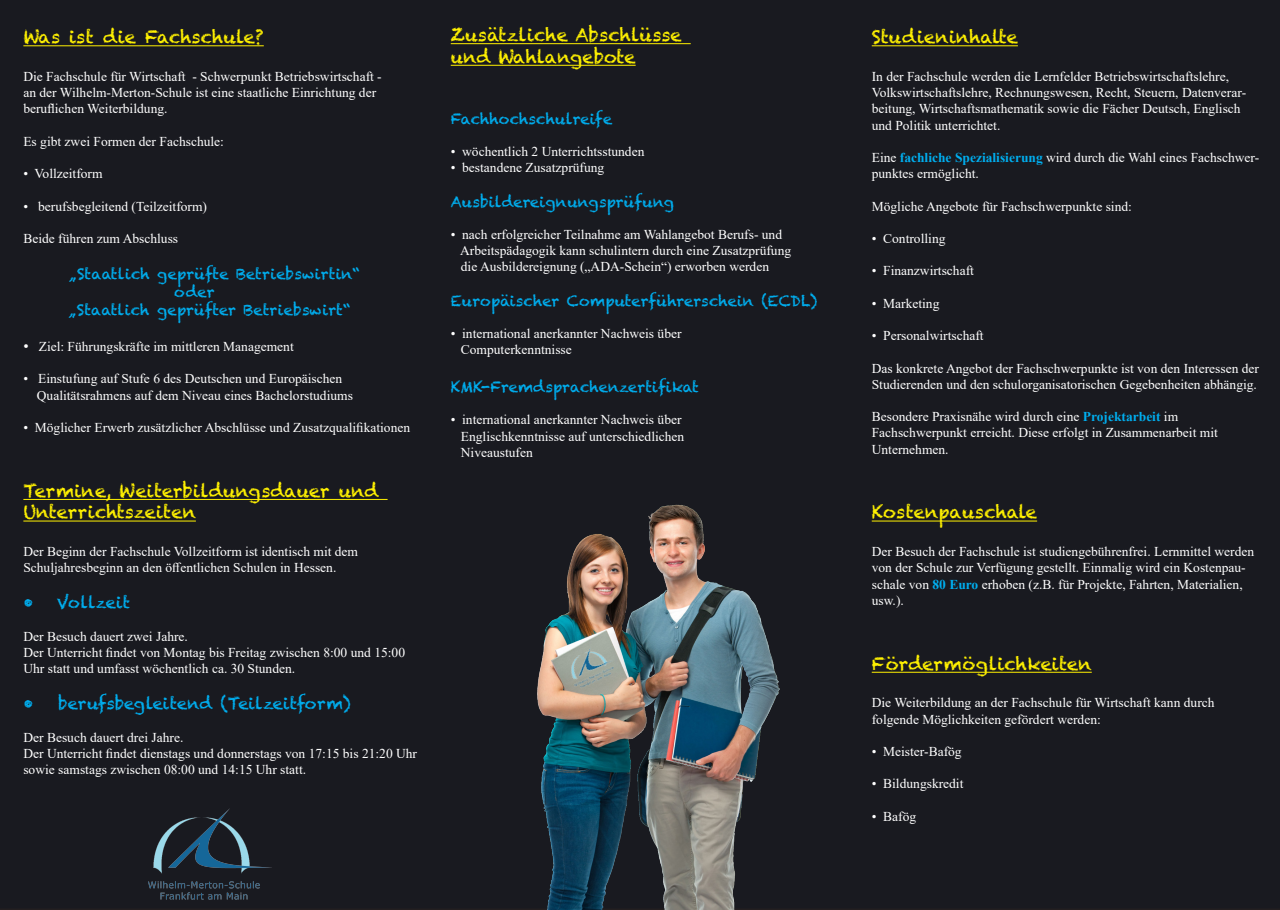
<style>
.page{position:relative;width:1280px;height:910px;background:#191a20}
.page>*{position:absolute;margin:0;border:0;box-sizing:border-box;transform-origin:0 0}
.t1{font:18px/21.6px "Chalkduster";color:#fff101}
.t2{font:16.5px "Chalkduster";color:#00aeef}
.t3{font:15px "Chalkduster";color:#00aeef}
.t4{font:13.5px/16.2px "Times New Roman";color:#fff}
.s1{font-size:15px}
.s2{font-weight:700;color:#00aeef}
</style>
<div class="page">
<hr style="left:23px;top:46px;width:241px;height:1px;background:#fff101">
<hr style="left:23px;top:499px;width:365px;height:1px;background:#fff101">
<hr style="left:23px;top:521px;width:173px;height:1px;background:#fff101">
<hr style="left:451px;top:43px;width:240px;height:1px;background:#fff101">
<hr style="left:451px;top:65px;width:185px;height:1px;background:#fff101">
<hr style="left:872px;top:46px;width:146px;height:1px;background:#fff101">
<hr style="left:872px;top:521px;width:165px;height:1px;background:#fff101">
<hr style="left:872px;top:672px;width:220px;height:1px;background:#fff101">
<img style="left:451px;top:473px;width:395px;height:437px">
<img style="left:140px;top:808px;width:141px;height:98px">
<img style="left:559px;top:639px;width:61px;height:56px">
<p class="t1" style="left:23px;top:26px;width:242px">Was ist die Fachschule?</p>
<p class="t4" style="left:23px;top:68px;width:360px">Die Fachschule für Wirtschaft - Schwerpunkt Betriebswirtschaft -</p>
<p class="t4" style="left:23px;top:84px;width:354px">an der Wilhelm-Merton-Schule ist eine staatliche Einrichtung der</p>
<p class="t4" style="left:23px;top:100px;width:146px">beruflichen Weiterbildung.</p>
<p class="t4" style="left:23px;top:133px;width:202px">Es gibt zwei Formen der Fachschule:</p>
<p class="t4" style="left:23px;top:165px;width:81px">• Vollzeitform</p>
<p class="t4" style="left:23px;top:198px;width:185px">• berufsbegleitend (Teilzeitform)</p>
<p class="t4" style="left:23px;top:230px;width:156px">Beide führen zum Abschluss</p>
<p class="t3" style="left:68px;top:265px;width:293px">„Staatlich geprüfte Betriebswirtin“</p>
<p class="t3" style="left:174px;top:283px;width:42px">oder</p>
<p class="t3" style="left:68px;top:301px;width:284px">„Staatlich geprüfter Betriebswirt“</p>
<p class="t4" style="left:23px;top:338px;width:272px"><span class="s1">•</span> Ziel: Führungskräfte im mittleren Management</p>
<p class="t4" style="left:23px;top:370px;width:320px">• Einstufung auf Stufe 6 des Deutschen und Europäischen</p>
<p class="t4" style="left:37px;top:387px;width:318px">Qualitätsrahmens auf dem Niveau eines Bachelorstudiums</p>
<p class="t4" style="left:23px;top:419px;width:388px">• Möglicher Erwerb zusätzlicher Abschlüsse und Zusatzqualifikationen</p>
<p class="t1" style="left:23px;top:480px;width:357px">Termine, Weiterbildungsdauer und<br>Unterrichtszeiten</p>
<p class="t4" style="left:23px;top:543px;width:336px">Der Beginn der Fachschule Vollzeitform ist identisch mit dem</p>
<p class="t4" style="left:23px;top:559px;width:314px">Schuljahresbeginn an den öffentlichen Schulen in Hessen.</p>
<p class="t2" style="left:23px;top:593px;width:108px">• Vollzeit</p>
<p class="t4" style="left:23px;top:628px;width:166px">Der Besuch dauert zwei Jahre.</p>
<p class="t4" style="left:23px;top:644px;width:383px">Der Unterricht findet von Montag bis Freitag zwischen 8:00 und 15:00<br>Uhr statt und umfasst wöchentlich ca. 30 Stunden.</p>
<p class="t2" style="left:23px;top:694px;width:329px">• berufsbegleitend (Teilzeitform)</p>
<p class="t4" style="left:23px;top:729px;width:162px">Der Besuch dauert drei Jahre.</p>
<p class="t4" style="left:23px;top:745px;width:395px">Der Unterricht findet dienstags und donnerstags von 17:15 bis 21:20 Uhr sowie samstags zwischen 08:00 und 14:15 Uhr statt.</p>
<p class="t1" style="left:451px;top:24px;width:233px">Zusätzliche Abschlüsse</p>
<p class="t1" style="left:451px;top:46px;width:186px">und Wahlangebote</p>
<p class="t3" style="left:451px;top:110px;width:163px">Fachhochschulreife</p>
<p class="t4" style="left:451px;top:143px;width:195px">• wöchentlich 2 Unterrichtsstunden</p>
<p class="t4" style="left:451px;top:159px;width:155px">• bestandene Zusatzprüfung</p>
<p class="t3" style="left:451px;top:193px;width:225px">Ausbildereignungsprüfung</p>
<p class="t4" style="left:451px;top:226px;width:333px">• nach erfolgreicher Teilnahme am Wahlangebot Berufs- und</p>
<p class="t4" style="left:460px;top:242px;width:333px">Arbeitspädagogik kann schulintern durch eine Zusatzprüfung</p>
<p class="t4" style="left:461px;top:258px;width:310px">die Ausbildereignung („ADA-Schein“) erworben werden</p>
<p class="t3" style="left:451px;top:292px;width:368px">Europäischer Computerführerschein (ECDL)</p>
<p class="t4" style="left:451px;top:325px;width:232px">• international anerkannter Nachweis über</p>
<p class="t4" style="left:461px;top:341px;width:112px">Computerkenntnisse</p>
<p class="t3" style="left:451px;top:378px;width:250px">KMK-Fremdsprachenzertifikat</p>
<p class="t4" style="left:451px;top:411px;width:232px">• international anerkannter Nachweis über</p>
<p class="t4" style="left:461px;top:428px;width:225px">Englischkenntnisse auf unterschiedlichen</p>
<p class="t4" style="left:461px;top:444px;width:73px">Niveaustufen</p>
<p class="t1" style="left:872px;top:26px;width:148px">Studieninhalte</p>
<p class="t4" style="left:872px;top:68px;width:376px">In der Fachschule werden die Lernfelder Betriebswirtschaftslehre, Volkswirtschaftslehre, Rechnungswesen, Recht, Steuern, Datenverar&shy;beitung, Wirtschaftsmathematik sowie die Fächer Deutsch, Englisch und Politik unterrichtet.</p>
<p class="t4" style="left:872px;top:149px;width:389px">Eine <span class="s2">fachliche Spezialisierung</span> wird durch die Wahl eines Fachschwer&shy;punktes ermöglicht.</p>
<p class="t4" style="left:872px;top:198px;width:262px">Mögliche Angebote für Fachschwerpunkte sind:</p>
<p class="t4" style="left:872px;top:230px;width:75px">• Controlling</p>
<p class="t4" style="left:872px;top:262px;width:104px">• Finanzwirtschaft</p>
<p class="t4" style="left:872px;top:295px;width:69px">• Marketing</p>
<p class="t4" style="left:872px;top:327px;width:113px">• Personalwirtschaft</p>
<p class="t4" style="left:872px;top:360px;width:389px">Das konkrete Angebot der Fachschwerpunkte ist von den Interessen der<br>Studierenden und den schulorganisatorischen Gegebenheiten abhängig.</p>
<p class="t4" style="left:872px;top:408px;width:348px">Besondere Praxisnähe wird durch eine <span class="s2">Projektarbeit</span> im<br>Fachschwerpunkt erreicht. Diese erfolgt in Zusammenarbeit mit<br>Unternehmen.</p>
<p class="t1" style="left:872px;top:501px;width:167px">Kostenpauschale</p>
<p class="t4" style="left:872px;top:543px;width:384px">Der Besuch der Fachschule ist studiengebührenfrei. Lernmittel werden von der Schule zur Verfügung gestellt. Einmalig wird ein Kostenpau&shy;schale von <span class="s2">80 Euro</span> erhoben (z.B. für Projekte, Fahrten, Materialien, usw.).</p>
<p class="t1" style="left:872px;top:653px;width:222px">Fördermöglichkeiten</p>
<p class="t4" style="left:872px;top:694px;width:344px">Die Weiterbildung an der Fachschule für Wirtschaft kann durch</p>
<p class="t4" style="left:872px;top:711px;width:231px">folgende Möglichkeiten gefördert werden:</p>
<p class="t4" style="left:872px;top:743px;width:91px">• Meister-Bafög</p>
<p class="t4" style="left:872px;top:775px;width:93px">• Bildungskredit</p>
<p class="t4" style="left:872px;top:808px;width:46px">• Bafög</p>
</div>
